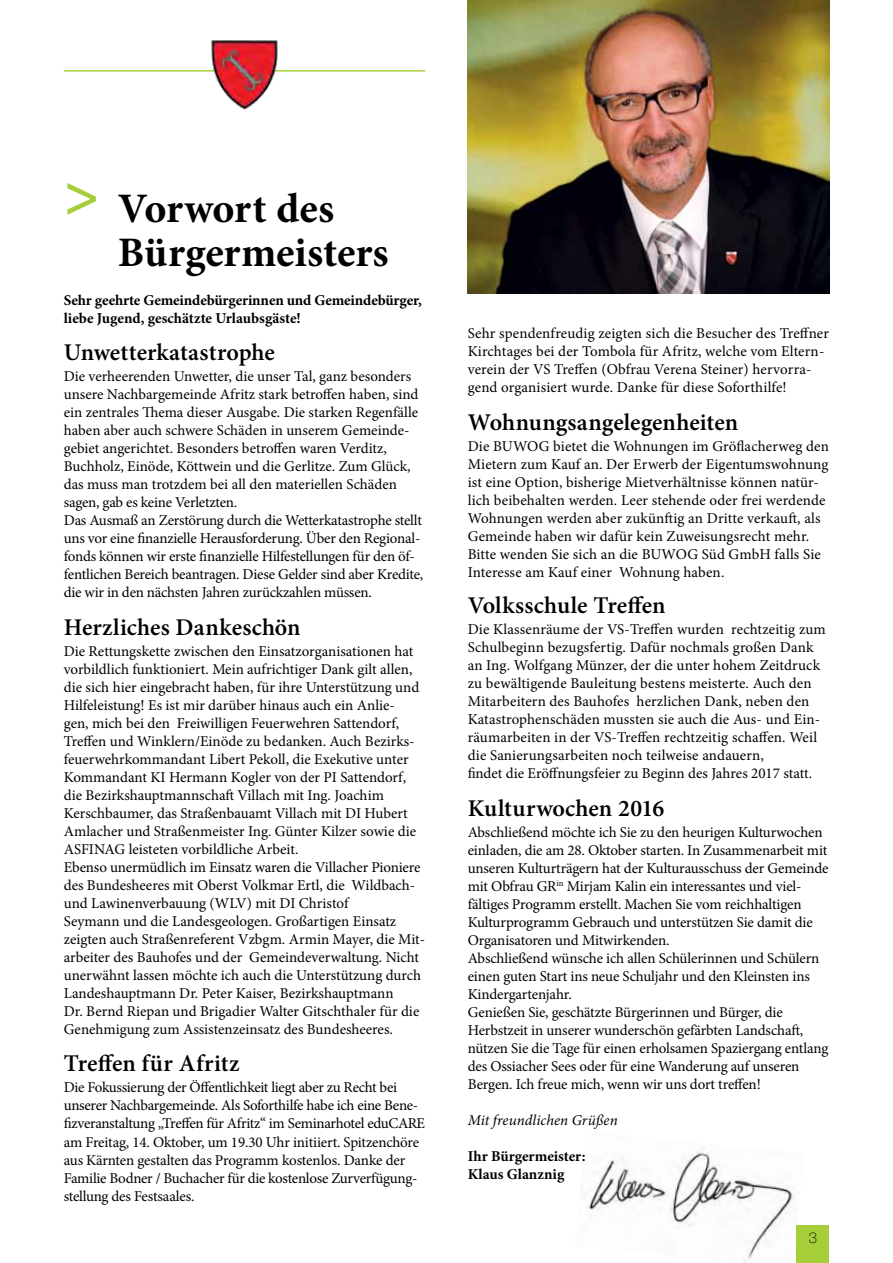
<style>
.page{position:relative;width:893px;height:1263px;background:#fff}
.page>*{position:absolute;margin:0;border:0;box-sizing:border-box;transform-origin:0 0}
.t1{font:700 42px/43.5px "Minion Pro";letter-spacing:-.005em;color:#000}
.t2{font:600 24px "Minion Pro";letter-spacing:.005em;color:#000}
.t3{font:15px/18px "Minion Pro";letter-spacing:-.005em;color:#000}
.t4{font:700 15px/18px "Minion Pro";letter-spacing:-.005em;color:#000}
.t5{font:italic 15px "Minion Pro";letter-spacing:.005em;color:#000}
.t6{font:100 15px "Helvetica Neue";color:#000}
</style>
<div class="page">
<img style="left:582px;top:1147px;width:215px;height:116px">
<img style="left:468px;top:0;width:361px;height:293px">
<hr style="left:64px;top:70px;width:361px;height:2px;background:#a6ce39">
<img style="left:208px;top:40px;width:73px;height:70px">
<div style="left:797px;top:1225px;width:32px;height:38px;background:#a6ce39"></div>
<h1 class="t1" style="left:118px;top:187px;width:272px;text-indent:-54px"><sup>&gt;</sup> Vorwort des<br>Bürgermeisters</h1>
<p class="t4" style="left:64px;top:291px;width:360px">Sehr geehrte Gemeindebürgerinnen und Gemeindebürger, liebe Jugend, geschätzte Urlaubsgäste!</p>
<h2 class="t2" style="left:64px;top:335px;width:213px">Unwetterkatastrophe</h2>
<p class="t3" style="left:64px;top:367px;width:361px">Die verheerenden Unwetter, die unser Tal, ganz besonders unsere Nachbargemeinde Afritz stark betroffen haben, sind ein zentrales Thema dieser Ausgabe. Die starken Regenfälle haben aber auch schwere Schäden in unserem Gemeinde&shy;gebiet angerichtet. Besonders betroffen waren Verditz, Buchholz, Einöde, Köttwein und die Gerlitze. Zum Glück, das muss man trotzdem bei all den materiellen Schäden sagen, gab es keine Verletzten.<br>Das Ausmaß an Zerstörung durch die Wetterkatastrophe stellt uns vor eine finanzielle Herausforderung. Über den Regional&shy;fonds können wir erste finanzielle Hilfestellungen für den öf&shy;fentlichen Bereich beantragen. Diese Gelder sind aber Kredite, die wir in den nächsten Jahren zurückzahlen müssen.</p>
<h2 class="t2" style="left:64px;top:610px;width:238px">Herzliches Dankeschön</h2>
<p class="t3" style="left:64px;top:642px;width:363px">Die Rettungskette zwischen den Einsatzorganisationen hat vorbildlich funktioniert. Mein aufrichtiger Dank gilt allen, die sich hier eingebracht haben, für ihre Unterstützung und Hilfeleistung! Es ist mir darüber hinaus auch ein Anlie-<br>gen, mich bei den Freiwilligen Feuerwehren Sattendorf, Treffen und Winklern/Einöde zu bedanken. Auch Bezirks&shy;feuerwehrkommandant Libert Pekoll, die Exekutive unter Kommandant KI Hermann Kogler von der PI Sattendorf, die Bezirkshauptmannschaft Villach mit Ing. Joachim Kerschbaumer, das Straßenbauamt Villach mit DI Hubert Amlacher und Straßenmeister Ing. Günter Kilzer sowie die ASFINAG leisteten vorbildliche Arbeit.<br>Ebenso unermüdlich im Einsatz waren die Villacher Pioniere des Bundesheeres mit Oberst Volkmar Ertl, die Wildbach&shy;und Lawinenverbauung (WLV) mit DI Christof<br>Seymann und die Landesgeologen. Großartigen Einsatz zeigten auch Straßenreferent Vzbgm. Armin Mayer, die Mit&shy;arbeiter des Bauhofes und der Gemeindeverwaltung. Nicht unerwähnt lassen möchte ich auch die Unterstützung durch Landeshauptmann Dr. Peter Kaiser, Bezirkshauptmann<br>Dr. Bernd Riepan und Brigadier Walter Gitschthaler für die Genehmigung zum Assistenzeinsatz des Bundesheeres.</p>
<h2 class="t2" style="left:64px;top:1047px;width:177px">Treffen für Afritz</h2>
<p class="t3" style="left:64px;top:1079px;width:363px">Die Fokussierung der Öffentlichkeit liegt aber zu Recht bei unserer Nachbargemeinde. Als Soforthilfe habe ich eine Bene&shy;fizveranstaltung „Treffen für Afritz“ im Seminarhotel eduCARE am Freitag, 14. Oktober, um 19.30 Uhr initiiert. Spitzenchöre aus Kärnten gestalten das Programm kostenlos. Danke der Familie Bodner / Buchacher für die kostenlose Zurverfügung&shy;stellung des Festsaales.</p>
<p class="t3" style="left:468px;top:324px;width:363px">Sehr spendenfreudig zeigten sich die Besucher des Treffner Kirchtages bei der Tombola für Afritz, welche vom Eltern&shy;verein der VS Treffen (Obfrau Verena Steiner) hervorra&shy;gend organisiert wurde. Danke für diese Soforthilfe!</p>
<h2 class="t2" style="left:468px;top:406px;width:272px">Wohnungsangelegenheiten</h2>
<p class="t3" style="left:468px;top:437px;width:363px">Die BUWOG bietet die Wohnungen im Gröflacherweg den Mietern zum Kauf an. Der Erwerb der Eigentumswohnung ist eine Option, bisherige Mietverhältnisse können natür&shy;lich beibehalten werden. Leer stehende oder frei werdende Wohnungen werden aber zukünftig an Dritte verkauft, als Gemeinde haben wir dafür kein Zuweisungsrecht mehr.<br>Bitte wenden Sie sich an die BUWOG Süd GmbH falls Sie Interesse am Kauf einer Wohnung haben.</p>
<h2 class="t2" style="left:468px;top:589px;width:199px">Volksschule Treffen</h2>
<p class="t3" style="left:468px;top:620px;width:360px">Die Klassenräume der VS-Treffen wurden rechtzeitig zum Schulbeginn bezugsfertig. Dafür nochmals großen Dank an Ing. Wolfgang Münzer, der die unter hohem Zeitdruck zu bewältigende Bauleitung bestens meisterte. Auch den Mitarbeitern des Bauhofes herzlichen Dank, neben den Katastrophenschäden mussten sie auch die Aus- und Ein&shy;räumarbeiten in der VS-Treffen rechtzeitig schaffen. Weil die Sanierungsarbeiten noch teilweise andauern,<br>findet die Eröffnungsfeier zu Beginn des Jahres 2017 statt.</p>
<h2 class="t2" style="left:468px;top:791px;width:198px">Kulturwochen 2016</h2>
<p class="t3" style="left:468px;top:823px;width:362px">Abschließend möchte ich Sie zu den heurigen Kulturwochen einladen, die am 28. Oktober starten. In Zusammenarbeit mit unseren Kulturträgern hat der Kulturausschuss der Gemeinde mit Obfrau GR<sup>in</sup> Mirjam Kalin ein interessantes und viel&shy;fältiges Programm erstellt. Machen Sie vom reichhaltigen Kulturprogramm Gebrauch und unterstützen Sie damit die Organisatoren und Mitwirkenden.<br>Abschließend wünsche ich allen Schülerinnen und Schülern einen guten Start ins neue Schuljahr und den Kleinsten ins Kindergartenjahr.<br>Genießen Sie, geschätzte Bürgerinnen und Bürger, die Herbstzeit in unserer wunderschön gefärbten Landschaft, nützen Sie die Tage für einen erholsamen Spaziergang entlang des Ossiacher Sees oder für eine Wanderung auf unseren Bergen. Ich freue mich, wenn wir uns dort treffen!</p>
<p class="t5" style="left:468px;top:1110px;width:151px">Mit freundlichen Grüßen</p>
<p class="t4" style="left:468px;top:1147px;width:119px">Ihr Bürgermeister:<br>Klaus Glanznig</p>
<p class="t6" style="left:809px;top:1229px;width:10px">3</p>
</div>
